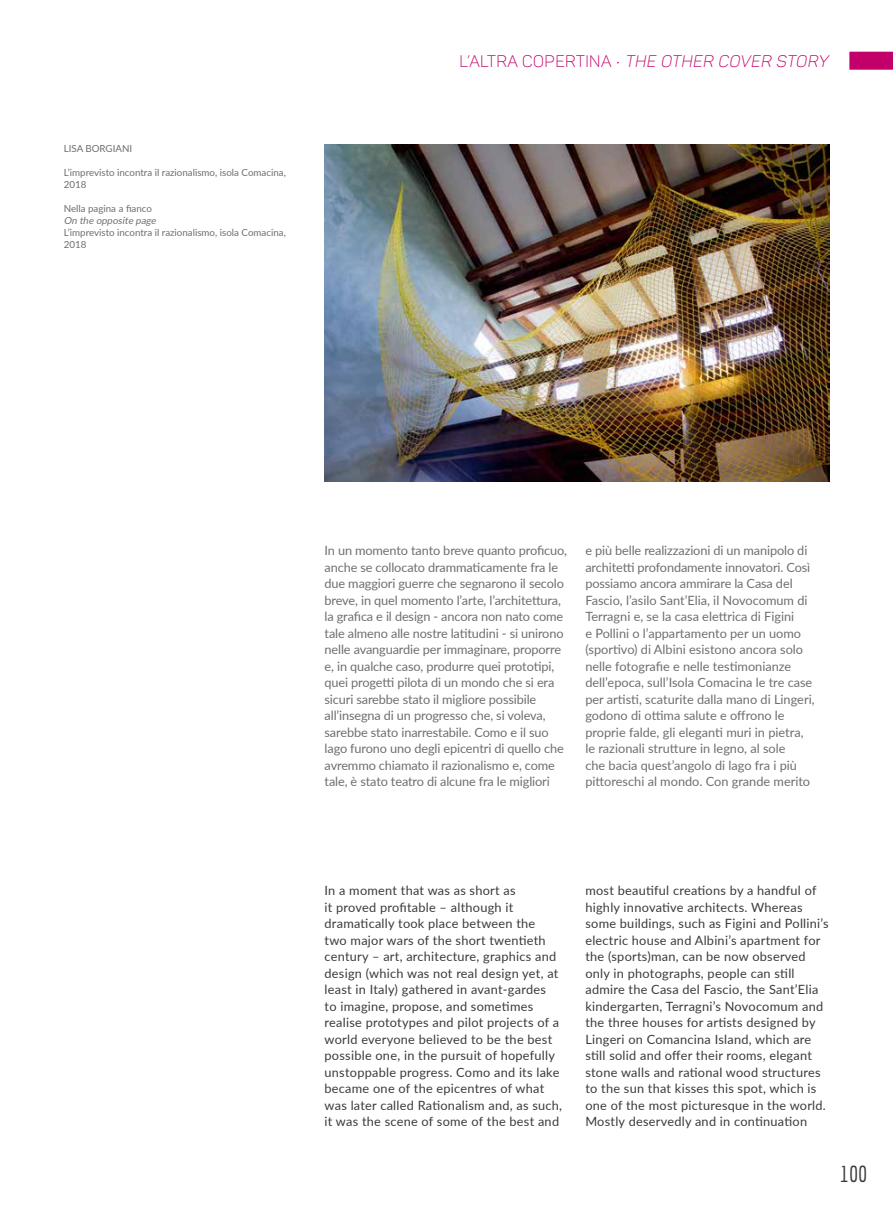
<style>
.page{position:relative;width:893px;height:1212px;background:#fff}
.page>*{position:absolute;margin:0;border:0;box-sizing:border-box;transform-origin:0 0}
.t1{font:22.5px "Economica";color:#3a3a39}
.t2{font:italic 16.5px "Panton Light Caps";color:#c3006a}
.t3{font:12.75px/16.5px "Lato";letter-spacing:-.01em;color:#6e6e6e}
.t4{font:12.75px/16.5px "Lato";letter-spacing:.02em;color:#3a3a39}
.t5{font:9.75px/12px "Lato";color:#6e6e6e}
.t6{font:italic 9.75px "Lato";color:#6e6e6e}
.s1{font-style:normal}
</style>
<div class="page">
<div style="left:849px;top:52px;width:44px;height:18px;background:#c3006a"></div>
<img style="left:325px;top:145px;width:504px;height:336px">
<p class="t5" style="left:64px;top:142px;width:70px">LISA BORGIANI</p>
<p class="t5" style="left:64px;top:166px;width:224px">L’imprevisto incontra il razionalismo, isola Comacina,<br>2018</p>
<p class="t5" style="left:64px;top:202px;width:90px">Nella pagina a fianco</p>
<p class="t6" style="left:64px;top:214px;width:96px">On the opposite page</p>
<p class="t5" style="left:64px;top:226px;width:224px">L’imprevisto incontra il razionalismo, isola Comacina,<br>2018</p>
<p class="t2" style="left:460px;top:51px;width:373px"><span class="s1">L’A LT R A C O P E RT I N A •</span> THE OTHER COVER STORY</p>
<p class="t3" style="left:325px;top:542px;width:244px">In un momento tanto breve quanto proficuo, anche se collocato drammaticamente fra le due maggiori guerre che segnarono il secolo breve, in quel momento l’arte, l’architettura, la grafica e il design - ancora non nato come tale almeno alle nostre latitudini - si unirono nelle avanguardie per immaginare, proporre e, in qualche caso, produrre quei prototipi, quei progetti pilota di un mondo che si era sicuri sarebbe stato il migliore possibile all’insegna di un progresso che, si voleva, sarebbe stato inarrestabile. Como e il suo lago furono uno degli epicentri di quello che avremmo chiamato il razionalismo e, come tale, è stato teatro di alcune fra le migliori</p>
<p class="t3" style="left:585px;top:542px;width:231px">e più belle realizzazioni di un manipolo di architetti profondamente innovatori. Così possiamo ancora ammirare la Casa del Fascio, l’asilo Sant’Elia, il Novocomum di Terragni e, se la casa elettrica di Figini<br>e Pollini o l’appartamento per un uomo (sportivo) di Albini esistono ancora solo nelle fotografie e nelle testimonianze dell’epoca, sull’Isola Comacina le tre case per artisti, scaturite dalla mano di Lingeri, godono di ottima salute e offrono le proprie falde, gli eleganti muri in pietra, le razionali strutture in legno, al sole<br>che bacia quest’angolo di lago fra i più pittoreschi al mondo. Con grande merito</p>
<p class="t4" style="left:325px;top:882px;width:239px">In a moment that was as short as<br>it proved profitable – although it dramatically took place between the<br>two major wars of the short twentieth century – art, architecture, graphics and design (which was not real design yet, at least in Italy) gathered in avant-gardes<br>to imagine, propose, and sometimes realise prototypes and pilot projects of a world everyone believed to be the best possible one, in the pursuit of hopefully unstoppable progress. Como and its lake became one of the epicentres of what was later called Rationalism and, as such, it was the scene of some of the best and</p>
<p class="t4" style="left:585px;top:881px;width:245px">most beautiful creations by a handful of highly innovative architects. Whereas some buildings, such as Figini and Pollini’s electric house and Albini’s apartment for the (sports)man, can be now observed only in photographs, people can still admire the Casa del Fascio, the Sant’Elia kindergarten, Terragni’s Novocomum and the three houses for artists designed by Lingeri on Comancina Island, which are still solid and offer their rooms, elegant stone walls and rational wood structures to the sun that kisses this spot, which is one of the most picturesque in the world.<br>Mostly deservedly and in continuation</p>
<h1 class="t1" style="left:840px;top:1161px;width:29px">100</h1>
</div>
